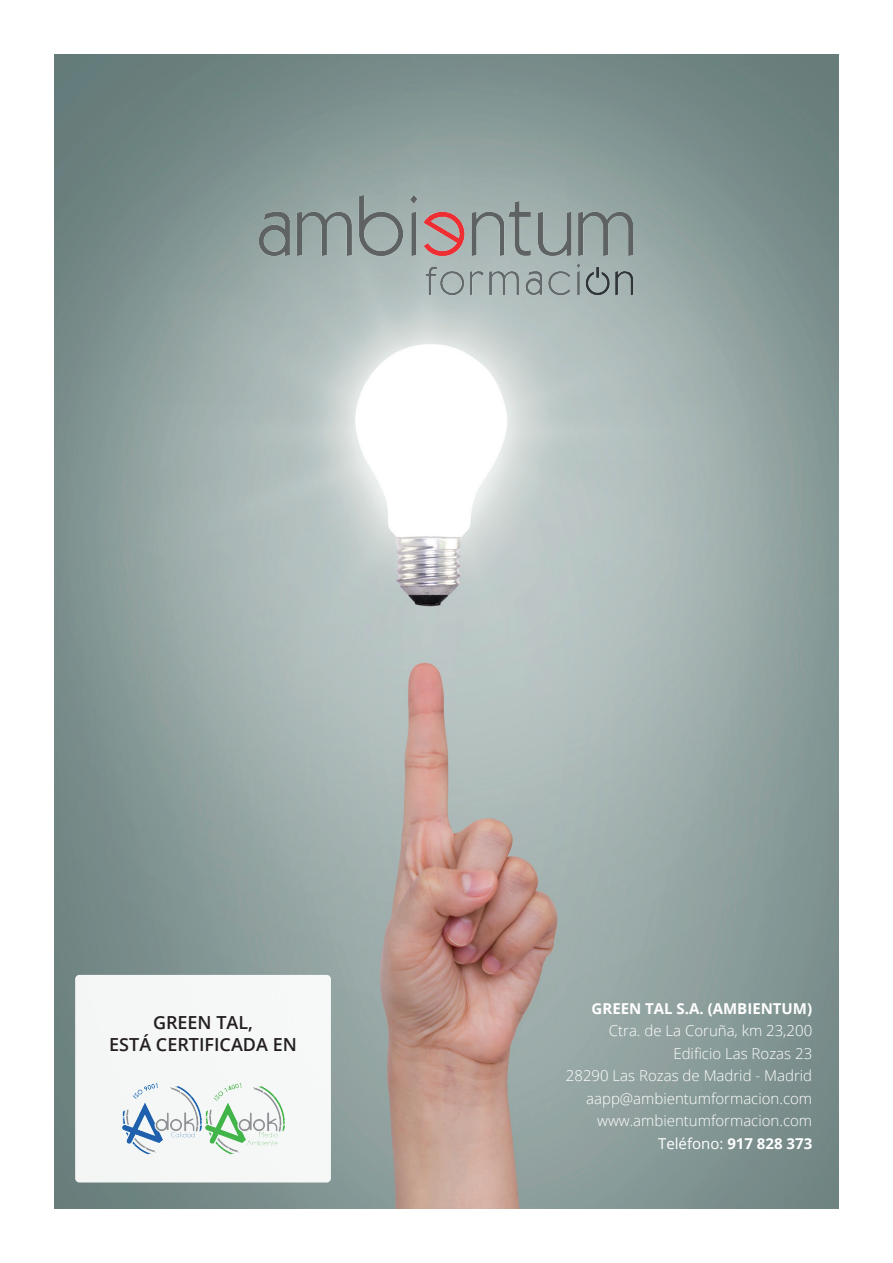
<style>
.page{position:relative;width:893px;height:1263px;background:#fff}
.page>*{position:absolute;margin:0;border:0;box-sizing:border-box;transform-origin:0 0}
.t1{font:600 18px/21.6px "Open Sans";color:#231f20;text-align:center}
.t2{font:300 15px/22.5px "Open Sans";color:#fff;text-align:right}
.t3{font:700 15px "Open Sans";color:#fff}
.s1{font-weight:400}
.s2{font-weight:700}
</style>
<div class="page">
<img style="left:54px;top:54px;width:785px;height:1155px">
<img style="left:259px;top:196px;width:374px;height:99px">
<div style="left:75px;top:975px;width:256px;height:207px;background:#f5f7f7;border-radius:4px"></div>
<img style="left:205px;top:1083px;width:80px;height:71px">
<img style="left:122px;top:1083px;width:80px;height:71px">
<p class="t1" style="left:109px;top:1011px;width:189px">GREEN TAL,<br>ESTÁ CERTIFICADA EN</p>
<p class="t3" style="left:592px;top:997px;width:222px">GREEN TAL S.A. (AMBIENTUM)</p>
<p class="t2" style="left:566px;top:1019px;width:248px">Ctra. de La Coruña, km 23,200<br>Edificio Las Rozas 23<br>28290 Las Rozas de Madrid - Madrid aapp@ambientumformacion.com www.ambientumformacion.com<br><span class="s1">Teléfono:</span> <span class="s2">917 828 373</span></p>
</div>
